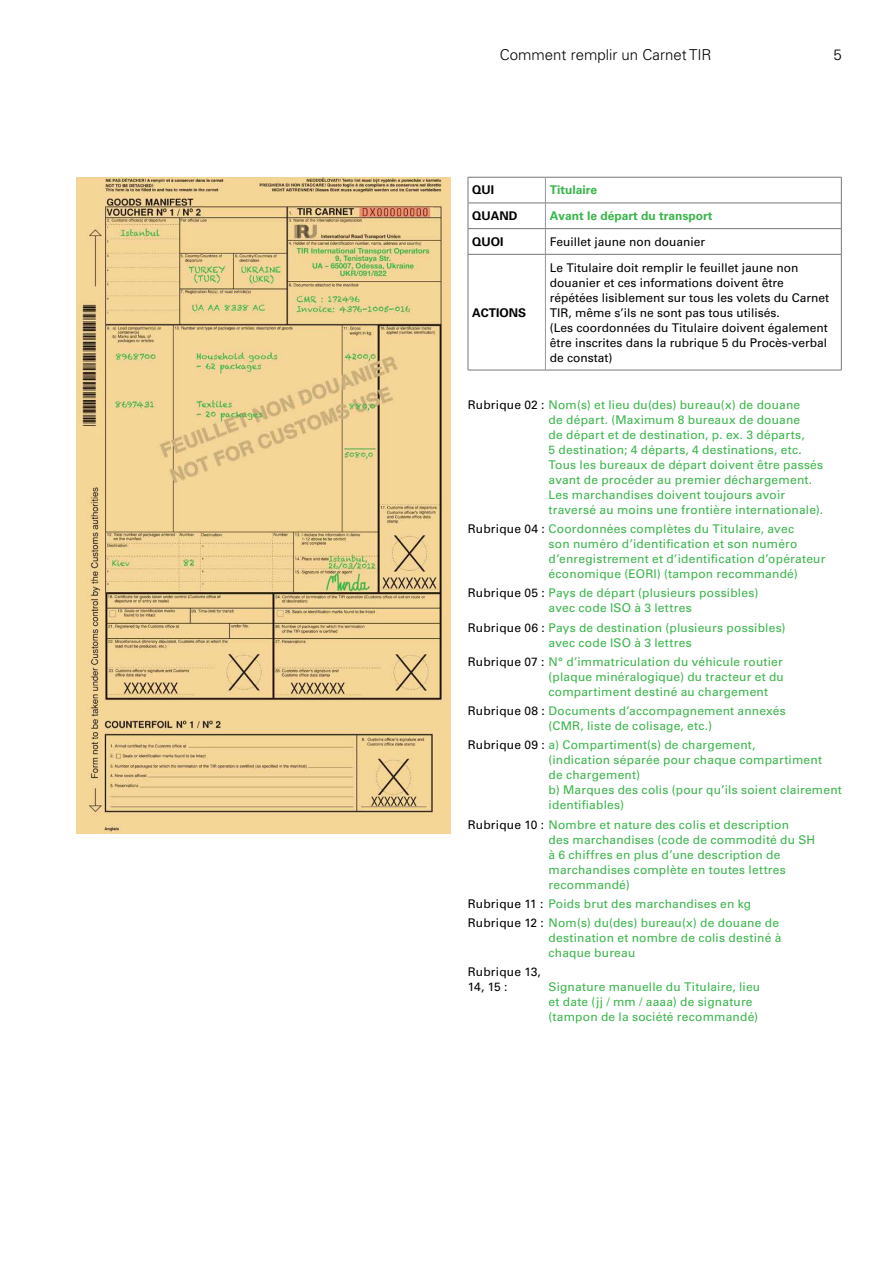
<style>
.page{position:relative;width:893px;height:1263px;background:#fff}
.page>*{position:absolute;margin:0;border:0;box-sizing:border-box;transform-origin:0 0}
.t1{font:300 15px "Univers LT Std";color:#000}
.t2{font:12px/15px "Univers LT Pro 55 Roman";letter-spacing:.015em;color:#39b54a}
.t3{font:12px/15px "Univers LT Pro 55 Roman";color:#000}
.t4{font:700 12px "Univers LT Pro 65";color:#39b54a}
.t5{font:700 12px "Univers LT Pro 65";color:#000}
.s1{color:#000}
</style>
<div class="page">
<img style="left:77px;top:177px;width:374px;height:657px">
<hr style="left:468px;top:177px;width:77px;height:1px;background:#747678">
<hr style="left:545px;top:177px;width:296px;height:1px;background:#747678">
<hr style="left:468px;top:203px;width:77px;height:1px;background:#747678">
<hr style="left:545px;top:203px;width:296px;height:1px;background:#747678">
<hr style="left:468px;top:228px;width:77px;height:1px;background:#747678">
<svg style="left:468px;top:177px;width:1px;height:77px"></svg>
<hr style="left:545px;top:228px;width:296px;height:1px;background:#747678">
<svg style="left:841px;top:177px;width:1px;height:77px"></svg>
<svg style="left:545px;top:177px;width:1px;height:77px"></svg>
<hr style="left:468px;top:254px;width:77px;height:1px;background:#747678">
<hr style="left:468px;top:254px;width:1px;height:116px;background:#747678">
<hr style="left:468px;top:370px;width:77px;height:1px;background:#747678">
<hr style="left:545px;top:254px;width:296px;height:1px;background:#747678">
<hr style="left:841px;top:254px;width:1px;height:116px;background:#747678">
<hr style="left:545px;top:370px;width:296px;height:1px;background:#747678">
<hr style="left:545px;top:254px;width:1px;height:116px;background:#95979a">
<p class="t1" style="left:500px;top:46px;width:213px">Comment remplir un Carnet TIR</p>
<p class="t1" style="left:834px;top:46px;width:10px">5</p>
<p class="t5" style="left:472px;top:183px;width:24px">QUI</p>
<p class="t4" style="left:550px;top:183px;width:49px">Titulaire</p>
<p class="t5" style="left:472px;top:209px;width:47px">QUAND</p>
<p class="t4" style="left:550px;top:209px;width:164px">Avant le départ du transport</p>
<p class="t5" style="left:472px;top:234px;width:33px">QUOI</p>
<p class="t3" style="left:550px;top:234px;width:157px">Feuillet jaune non douanier</p>
<p class="t3" style="left:550px;top:260px;width:281px">Le Titulaire doit remplir le feuillet jaune non douanier et ces informations doivent être répétées lisiblement sur tous les volets du Carnet TIR, même s’ils ne sont pas tous utilisés.<br>(Les coordonnées du Titulaire doivent également être inscrites dans la rubrique 5 du Procès-verbal de constat)</p>
<p class="t2" style="left:549px;top:397px;width:276px;text-indent:-81px"><span class="s1">Rubrique 02 :</span> Nom(s) et lieu du(des) bureau(x) de douane<br>de départ. (Maximum 8 bureaux de douane<br>de départ et de destination, p. ex. 3 départs,<br>5 destination; 4 départs, 4 destinations, etc.<br>Tous les bureaux de départ doivent être passés avant de procéder au premier déchargement.<br>Les marchandises doivent toujours avoir traversé au moins une frontière internationale).</p>
<p class="t2" style="left:549px;top:521px;width:278px;text-indent:-81px"><span class="s1">Rubrique 04 :</span> Coordonnées complètes du Titulaire, avec<br>son numéro d’identification et son numéro d’enregistrement et d’identification d’opérateur économique (EORI) (tampon recommandé)</p>
<p class="t2" style="left:549px;top:585px;width:211px;text-indent:-81px"><span class="s1">Rubrique 05 :</span> Pays de départ (plusieurs possibles) avec code ISO à 3 lettres</p>
<p class="t2" style="left:549px;top:620px;width:239px;text-indent:-81px"><span class="s1">Rubrique 06 :</span> Pays de destination (plusieurs possibles) avec code ISO à 3 lettres</p>
<p class="t2" style="left:549px;top:654px;width:237px;text-align:justify;text-indent:-81px"><span class="s1">Rubrique 07 :</span> N° d’immatriculation du véhicule routier (plaque minéralogique) du tracteur et du compartiment destiné au chargement</p>
<p class="t2" style="left:468px;top:703px;width:320px;text-align:center"><span class="s1">Rubrique 08 :</span> Documents d’accompagnement annexés (CMR, liste de colisage, etc.)</p>
<p class="t2" style="left:549px;top:737px;width:295px;text-indent:-81px"><span class="s1">Rubrique 09 :</span> a) Compartiment(s) de chargement,<br>(indication séparée pour chaque compartiment<br>de chargement)<br>b) Marques des colis (pour qu’ils soient clairement identifiables)</p>
<p class="t2" style="left:549px;top:817px;width:268px;text-indent:-81px"><span class="s1">Rubrique 10 :</span> Nombre et nature des colis et description<br>des marchandises (code de commodité du SH à 6 chiffres en plus d’une description de marchandises complète en toutes lettres recommandé)</p>
<p class="t2" style="left:468px;top:894px;width:313px;line-height:19.2px"><span class="s1">Rubrique 11 :</span> Poids brut des marchandises en kg<br><span class="s1">Rubrique 12 :</span> Nom(s) du(des) bureau(x) de douane de</p>
<p class="t2" style="left:549px;top:930px;width:234px">destination et nombre de colis destiné à chaque bureau</p>
<p class="t3" style="left:468px;top:964px;width:75px">Rubrique 13,<br>14, 15 :</p>
<p class="t5" style="left:472px;top:305px;width:56px">ACTIONS</p>
<p class="t2" style="left:549px;top:979px;width:213px">Signature manuelle du Titulaire, lieu et date (jj / mm / aaaa) de signature (tampon de la société recommandé)</p>
</div>
